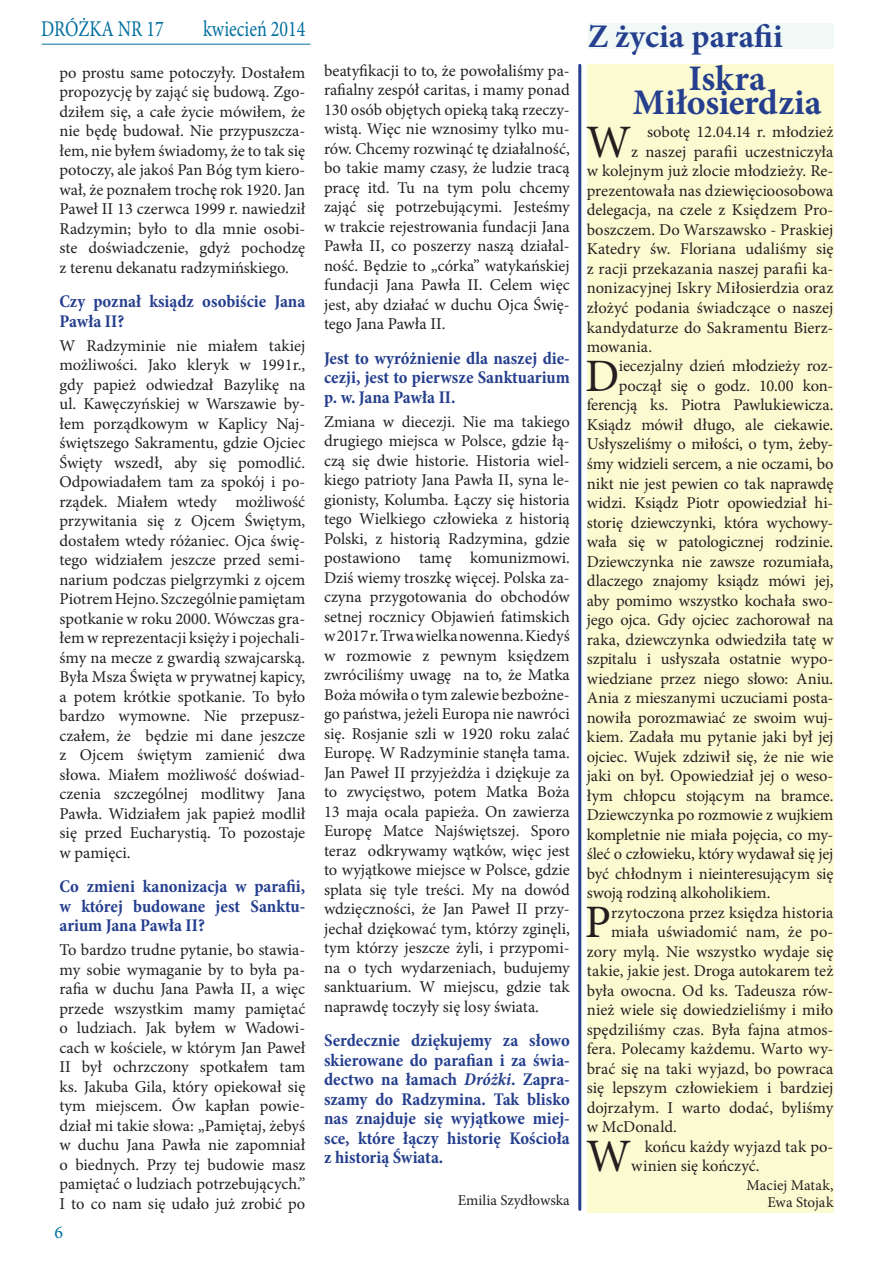
<style>
.page{position:relative;width:893px;height:1263px;background:#fff}
.page>*{position:absolute;margin:0;border:0;box-sizing:border-box;transform-origin:0 0}
.t1{font:46.5px "Minion Pro";color:#231f20}
.t2{font:700 36px "Minion Pro";letter-spacing:-.005em;color:#253f8e}
.t3{font:700 33px "Minion Pro";color:#253f8e}
.t4{font:22.5px "Minion Pro";color:#006f9f;scale:.8 1}
.t5{font:700 condensed 18px/19.5px "Minion Pro";color:#253f8e;text-align:justify}
.t6{font:18px "Minion Pro";color:#006f9f}
.t7{font:16.5px/19.5px "Minion Pro";color:#231f20;text-align:justify}
.t8{font:15px/16.5px "Minion Pro";color:#231f20;text-align:right}
.s1{font-style:italic}
</style>
<div class="page">
<hr style="left:42px;top:44px;width:268px;height:1px;background:#006f9f">
<div style="left:588px;top:23px;width:245px;height:25px;background:#f0f9f5"></div>
<hr style="left:578px;top:65px;width:3px;height:1144px;background:#253f8e">
<div style="left:587px;top:125px;width:246px;height:1088px;background:#fcfad1"></div>
<div style="left:587px;top:64px;width:246px;height:61px;background:#fcfad1"></div>
<h3 class="t4" style="left:41px;top:14px;width:155px">DRÓŻKA NR 17</h3>
<h3 class="t4" style="left:203px;top:14px;width:129px">kwiecień 2014</h3>
<h3 class="t3" style="left:588px;top:13px;width:197px">Z życia parafii</h3>
<p class="t7" style="left:324px;top:61px;width:247px">beatyfikacji to to, że powołaliśmy pa&shy;rafialny zespół caritas, i mamy ponad 130 osób objętych opieką taką rzeczy&shy;wistą. Więc nie wznosimy tylko mu&shy;rów. Chcemy rozwinąć tę działalność, bo takie mamy czasy, że ludzie tracą pracę itd. Tu na tym polu chcemy zająć się potrzebującymi. Jesteśmy w trakcie rejestrowania fundacji Jana Pawła II, co poszerzy naszą działal&shy;ność. Będzie to „córka” watykańskiej fundacji Jana Pawła II. Celem więc jest, aby działać w duchu Ojca Świę&shy;tego Jana Pawła II.</p>
<p class="t5" style="left:324px;top:348px;width:247px">Jest to wyróżnienie dla naszej die&shy;cezji, jest to pierwsze Sanktuarium p. w. Jana Pawła II.</p>
<p class="t7" style="left:324px;top:412px;width:247px">Zmiana w diecezji. Nie ma takiego drugiego miejsca w Polsce, gdzie łą&shy;czą się dwie historie. Historia wiel&shy;kiego patrioty Jana Pawła II, syna le&shy;gionisty, Kolumba. Łączy się historia tego Wielkiego człowieka z historią Polski, z historią Radzymina, gdzie postawiono tamę komunizmowi.<br>Dziś wiemy troszkę więcej. Polska za&shy;czyna przygotowania do obchodów setnej rocznicy Objawień fatimskich w 2017 r. Trwa wielka nowenna. Kiedyś w rozmowie z pewnym księdzem zwróciliśmy uwagę na to, że Matka Boża mówiła o tym zalewie bezbożne&shy;go państwa, jeżeli Europa nie nawróci się. Rosjanie szli w 1920 roku zalać Europę. W Radzyminie stanęła tama.<br>Jan Paweł II przyjeżdża i dziękuje za to zwycięstwo, potem Matka Boża 13 maja ocala papieża. On zawierza Europę Matce Najświętszej. Sporo teraz odkrywamy wątków, więc jest to wyjątkowe miejsce w Polsce, gdzie splata się tyle treści. My na dowód wdzięczności, że Jan Paweł II przy&shy;jechał dziękować tym, którzy zginęli, tym którzy jeszcze żyli, i przypomi&shy;na o tych wydarzeniach, budujemy sanktuarium. W miejscu, gdzie tak naprawdę toczyły się losy świata.</p>
<p class="t5" style="left:324px;top:1030px;width:247px">Serdecznie dziękujemy za słowo skierowane do parafian i za świa&shy;dectwo na łamach <span class="s1">Dróżki</span>. Zapra&shy;szamy do Radzymina. Tak blisko nas znajduje się wyjątkowe miej&shy;sce, które łączy historię Kościoła z historią Świata.</p>
<p class="t8" style="left:458px;top:1192px;width:114px">Emilia Szydłowska</p>
<h2 class="t2" style="left:688px;top:53px;width:79px">Iskra</h2>
<h2 class="t2" style="left:633px;top:77px;width:190px">Miłosierdzia</h2>
<p class="t7" style="left:60px;top:63px;width:247px">po prostu same potoczyły. Dostałem propozycję by zająć się budową. Zgo&shy;dziłem się, a całe życie mówiłem, że nie będę budował. Nie przypuszcza&shy;łem, nie byłem świadomy, że to tak się potoczy, ale jakoś Pan Bóg tym kiero&shy;wał, że poznałem trochę rok 1920. Jan Paweł II 13 czerwca 1999 r. nawiedził Radzymin; było to dla mnie osobi&shy;ste doświadczenie, gdyż pochodzę z terenu dekanatu radzymińskiego.</p>
<p class="t5" style="left:60px;top:292px;width:247px">Czy poznał ksiądz osobiście Jana<br>Pawła II?</p>
<p class="t7" style="left:60px;top:336px;width:247px">W Radzyminie nie miałem takiej możliwości. Jako kleryk w 1991r., gdy papież odwiedzał Bazylikę na ul. Kawęczyńskiej w Warszawie by&shy;łem porządkowym w Kaplicy Naj&shy;świętszego Sakramentu, gdzie Ojciec Święty wszedł, aby się pomodlić.<br>Odpowiadałem tam za spokój i po&shy;rządek. Miałem wtedy możliwość przywitania się z Ojcem Świętym, dostałem wtedy różaniec. Ojca świę&shy;tego widziałem jeszcze przed semi&shy;narium podczas pielgrzymki z ojcem Piotrem Hejno. Szczególnie pamiętam spotkanie w roku 2000. Wówczas gra&shy;łem w reprezentacji księży i pojechali&shy;śmy na mecze z gwardią szwajcarską.<br>Była Msza Święta w prywatnej kapicy, a potem krótkie spotkanie. To było bardzo wymowne. Nie przepusz&shy;czałem, że będzie mi dane jeszcze z Ojcem świętym zamienić dwa słowa. Miałem możliwość doświad&shy;czenia szczególnej modlitwy Jana Pawła. Widziałem jak papież modlił się przed Eucharystią. To pozostaje w pamięci.</p>
<p class="t5" style="left:60px;top:877px;width:247px">Co zmieni kanonizacja w parafii, w której budowane jest Sanktu&shy;arium Jana Pawła II?</p>
<p class="t7" style="left:60px;top:940px;width:247px">To bardzo trudne pytanie, bo stawia&shy;my sobie wymaganie by to była pa&shy;rafia w duchu Jana Pawła II, a więc przede wszystkim mamy pamiętać o ludziach. Jak byłem w Wadowi&shy;cach w kościele, w którym Jan Paweł II był ochrzczony spotkałem tam ks. Jakuba Gila, który opiekował się tym miejscem. Ów kapłan powie&shy;dział mi takie słowa: „Pamiętaj, żebyś w duchu Jana Pawła nie zapomniał o biednych. Przy tej budowie masz pamiętać o ludziach potrzebujących.” I to co nam się udało już zrobić po</p>
<h1 class="t1" style="left:586px;top:111px;width:47px">W</h1>
<p class="t7" style="left:647px;top:122px;width:188px">sobotę 12.04.14 r. młodzież</p>
<p class="t7" style="left:631px;top:142px;width:204px">z naszej parafii uczestniczyła</p>
<p class="t7" style="left:587px;top:161px;width:248px">w kolejnym już zlocie młodzieży. Re-</p>
<p class="t7" style="left:587px;top:181px;width:248px">prezentowała nas dziewięcioosobowa</p>
<p class="t7" style="left:587px;top:201px;width:248px">delegacja, na czele z Księdzem Pro-</p>
<p class="t7" style="left:587px;top:220px;width:248px">boszczem. Do Warszawsko - Praskiej</p>
<p class="t7" style="left:587px;top:240px;width:248px">Katedry św. Floriana udaliśmy się</p>
<p class="t7" style="left:587px;top:259px;width:248px">z racji przekazania naszej parafii ka-</p>
<p class="t7" style="left:587px;top:279px;width:248px">nonizacyjnej Iskry Miłosierdzia oraz</p>
<p class="t7" style="left:587px;top:298px;width:248px">złożyć podania świadczące o naszej</p>
<p class="t7" style="left:587px;top:318px;width:248px">kandydaturze do Sakramentu Bierz-</p>
<p class="t7" style="left:587px;top:337px;width:67px">mowania.</p>
<h1 class="t1" style="left:585px;top:345px;width:36px">D</h1>
<p class="t7" style="left:619px;top:356px;width:216px">iecezjalny dzień młodzieży roz-</p>
<p class="t7" style="left:619px;top:376px;width:216px">począł się o godz. 10.00 kon-</p>
<p class="t7" style="left:587px;top:395px;width:248px">ferencją ks. Piotra Pawlukiewicza.</p>
<p class="t7" style="left:587px;top:415px;width:248px">Ksiądz mówił długo, ale ciekawie.</p>
<p class="t7" style="left:587px;top:435px;width:248px">Usłyszeliśmy o miłości, o tym, żeby-</p>
<p class="t7" style="left:587px;top:454px;width:248px">śmy widzieli sercem, a nie oczami, bo</p>
<p class="t7" style="left:587px;top:474px;width:248px">nikt nie jest pewien co tak naprawdę</p>
<p class="t7" style="left:587px;top:493px;width:248px">widzi. Ksiądz Piotr opowiedział hi-</p>
<p class="t7" style="left:587px;top:513px;width:248px">storię dziewczynki, która wychowy-</p>
<p class="t7" style="left:587px;top:532px;width:248px">wała się w patologicznej rodzinie.</p>
<p class="t7" style="left:587px;top:552px;width:248px">Dziewczynka nie zawsze rozumiała,</p>
<p class="t7" style="left:587px;top:571px;width:248px">dlaczego znajomy ksiądz mówi jej,</p>
<p class="t7" style="left:587px;top:591px;width:248px">aby pomimo wszystko kochała swo-</p>
<p class="t7" style="left:587px;top:610px;width:248px">jego ojca. Gdy ojciec zachorował na</p>
<p class="t7" style="left:587px;top:630px;width:248px">raka, dziewczynka odwiedziła tatę w</p>
<p class="t7" style="left:587px;top:649px;width:248px">szpitalu i usłyszała ostatnie wypo-</p>
<p class="t7" style="left:587px;top:669px;width:248px">wiedziane przez niego słowo: Aniu.</p>
<p class="t7" style="left:587px;top:688px;width:248px">Ania z mieszanymi uczuciami posta-</p>
<p class="t7" style="left:587px;top:708px;width:248px">nowiła porozmawiać ze swoim wuj-</p>
<p class="t7" style="left:587px;top:727px;width:248px">kiem. Zadała mu pytanie jaki był jej</p>
<p class="t7" style="left:587px;top:747px;width:248px">ojciec. Wujek zdziwił się, że nie wie</p>
<p class="t7" style="left:587px;top:766px;width:248px">jaki on był. Opowiedział jej o weso-</p>
<p class="t7" style="left:587px;top:786px;width:248px">łym chłopcu stojącym na bramce.</p>
<p class="t7" style="left:587px;top:805px;width:248px">Dziewczynka po rozmowie z wujkiem</p>
<p class="t7" style="left:587px;top:825px;width:248px">kompletnie nie miała pojęcia, co my-</p>
<p class="t7" style="left:587px;top:844px;width:248px">śleć o człowieku, który wydawał się jej</p>
<p class="t7" style="left:587px;top:864px;width:248px">być chłodnym i nieinteresującym się</p>
<p class="t7" style="left:587px;top:883px;width:185px">swoją rodziną alkoholikiem.</p>
<h1 class="t1" style="left:585px;top:891px;width:28px">P</h1>
<p class="t7" style="left:611px;top:902px;width:224px">rzytoczona przez księdza historia</p>
<p class="t7" style="left:611px;top:922px;width:224px">miała uświadomić nam, że po-</p>
<p class="t7" style="left:587px;top:941px;width:248px">zory mylą. Nie wszystko wydaje się</p>
<p class="t7" style="left:587px;top:961px;width:248px">takie, jakie jest. Droga autokarem też</p>
<p class="t7" style="left:587px;top:981px;width:248px">była owocna. Od ks. Tadeusza rów-</p>
<p class="t7" style="left:587px;top:1000px;width:248px">nież wiele się dowiedzieliśmy i miło</p>
<p class="t7" style="left:587px;top:1020px;width:248px">spędziliśmy czas. Była fajna atmos-</p>
<p class="t7" style="left:587px;top:1039px;width:248px">fera. Polecamy każdemu. Warto wy-</p>
<p class="t7" style="left:587px;top:1059px;width:248px">brać się na taki wyjazd, bo powraca</p>
<p class="t7" style="left:587px;top:1078px;width:248px">się lepszym człowiekiem i bardziej</p>
<p class="t7" style="left:587px;top:1098px;width:248px">dojrzałym. I warto dodać, byliśmy</p>
<p class="t7" style="left:587px;top:1117px;width:92px">w McDonald.</p>
<h1 class="t1" style="left:586px;top:1125px;width:47px">W</h1>
<p class="t7" style="left:631px;top:1136px;width:204px;text-indent:14px">końcu każdy wyjazd tak po&shy;winien się kończyć.</p>
<p class="t8" style="left:746px;top:1177px;width:88px">Maciej Matak,<br>Ewa Stojak</p>
<p class="t6" style="left:54px;top:1220px;width:10px">6</p>
</div>
